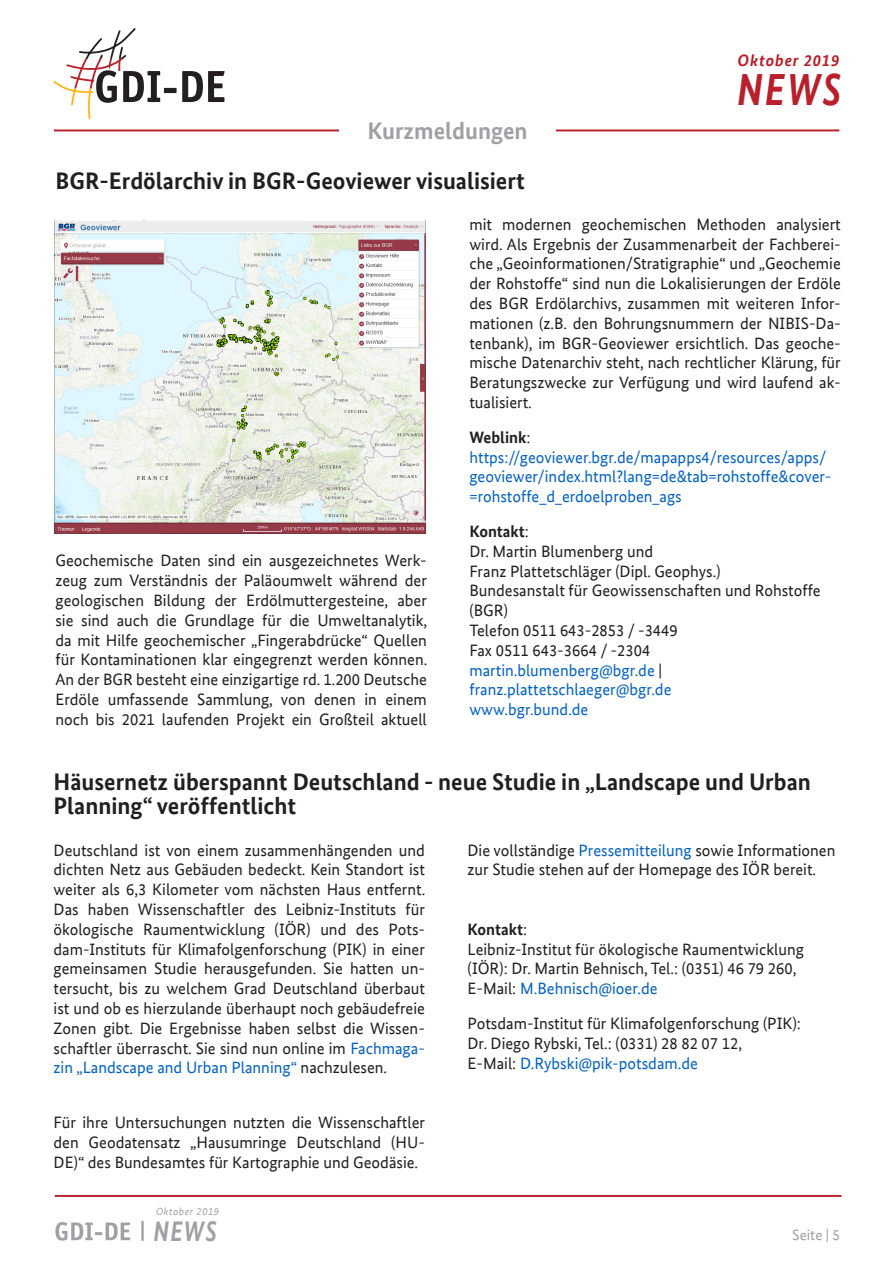
<style>
.page{position:relative;width:893px;height:1263px;background:#fff}
.page>*{position:absolute;margin:0;border:0;box-sizing:border-box;transform-origin:0 0}
.t1{font:italic 700 45px "Bundes Sans Web";color:#b9202b;scale:.85 1}
.t2{font:italic 700 28.35px "Bundes Sans Web";color:#a0a1a5;scale:.82 1}
.Überschrift{font:700 24px/24px "Bundes Sans Web";color:#231f20}
.t3{font:700 24px "Bundes Sans Web";color:#a0a1a5}
.Fliesstext{font:16.5px/19.8px "Bundes Sans Web";color:#231f20;text-align:justify}
.Fliesstext-2{font:16.5px/19.8px "Bundes Sans Web";color:#0563c1}
.t4{font:italic 700 16.5px "Bundes Sans Web";letter-spacing:.05em;color:#b9202b}
.Fliesstext-3{font:700 16.5px "Bundes Sans Web";color:#231f20}
.t5{font:15px "Bundes Sans Web";color:#a0a1a5}
.t6{font:italic 10.35px "Bundes Sans Web";letter-spacing:.05em;color:#a0a1a5}
.s1{font-weight:700;color:#231f20}
.s2{color:#231f20}
.s3{font-weight:700}
.s4{color:#0563c1}
.s5{font-weight:400}
</style>
<div class="page">
<img style="left:55px;top:220px;width:371px;height:314px">
<hr style="left:54px;top:129px;width:785px;height:2px;background:#b9202b">
<svg style="left:53px;top:28px;width:107px;height:91px"></svg>
<div style="left:164px;top:88px;width:13px;height:5px;background:#231f20"></div>
<svg style="left:182px;top:71px;width:43px;height:31px"></svg>
<hr style="left:55px;top:1195px;width:786px;height:2px;background:#b9202b">
<svg style="left:151px;top:1196px;width:69px;height:1px"></svg>
<svg style="left:55px;top:1221px;width:89px;height:20px"></svg>
<div style="left:339px;top:115px;width:217px;height:29px;background:#fff"></div>
<p class="t4" style="left:738px;top:50px;width:103px">Oktober 2019</p>
<p class="t3" style="left:367px;top:116px;width:162px">Kurzmeldungen</p>
<p class="Überschrift" style="left:55px;top:168px;width:471px">BGR-Erdölarchiv in BGR-Geoviewer visualisiert</p>
<h1 class="t1" style="left:737px;top:63px;width:124px">NEWS</h1>
<p class="Fliesstext" style="left:55px;top:551px;width:373px">Geochemische Daten sind ein ausgezeichnetes Werk&shy;zeug zum Verständnis der Paläoumwelt während der geologischen Bildung der Erdölmuttergesteine, aber sie sind auch die Grundlage für die Umweltanalytik, da mit Hilfe geochemischer „Fingerabdrücke“ Quellen für Kontaminationen klar eingegrenzt werden können.<br>An der BGR besteht eine einzigartige rd. 1.200 Deutsche Erdöle umfassende Sammlung, von denen in einem noch bis 2021 laufenden Projekt ein Großteil aktuell</p>
<p class="Fliesstext" style="left:469px;top:214px;width:373px">mit modernen geochemischen Methoden analysiert wird. Als Ergebnis der Zusammenarbeit der Fachberei&shy;che „Geoinformationen/Stratigraphie“ und „Geochemie der Rohstoffe“ sind nun die Lokalisierungen der Erdöle des BGR Erdölarchivs, zusammen mit weiteren Infor&shy;mationen (z.B. den Bohrungsnummern der NIBIS-Da&shy;tenbank), im BGR-Geoviewer ersichtlich. Das geoche&shy;mische Datenarchiv steht, nach rechtlicher Klärung, für Beratungszwecke zur Verfügung und wird laufend ak&shy;tualisiert.</p>
<p class="Fliesstext-2" style="left:469px;top:427px;width:363px"><span class="s1">Weblink</span><span class="s2">: </span>https://geoviewer.bgr.de/mapapps4/resources/apps/ geoviewer/index.html?lang=de&amp;tab=rohstoffe&amp;cover-=rohstoffe_d_erdoelproben_ags</p>
<p class="Fliesstext" style="left:469px;top:521px;width:353px;text-align:left"><span class="s3">Kontakt</span>:<br>Dr. Martin Blumenberg und<br>Franz Plattetschläger (Dipl. Geophys.)<br>Bundesanstalt für Geowissenschaften und Rohstoffe (BGR)<br>Telefon 0511 643-2853 / -3449<br>Fax 0511 643-3664 / -2304 <span class="s4">martin.blumenberg@bgr.de</span> | <span class="s4">franz.plattetschlaeger@bgr.de<br>www.bgr.bund.de</span></p>
<p class="Überschrift" style="left:54px;top:770px;width:759px">Häusernetz überspannt Deutschland - neue Studie in „Landscape und Urban<br>Planning“ veröffentlicht</p>
<p class="Fliesstext" style="left:54px;top:840px;width:373px">Deutschland ist von einem zusammenhängenden und dichten Netz aus Gebäuden bedeckt. Kein Standort ist weiter als 6,3 Kilometer vom nächsten Haus entfernt.<br>Das haben Wissenschaftler des Leibniz-Instituts für ökologische Raumentwicklung (IÖR) und des Pots&shy;dam-Instituts für Klimafolgenforschung (PIK) in einer gemeinsamen Studie herausgefunden. Sie hatten un&shy;tersucht, bis zu welchem Grad Deutschland überbaut ist und ob es hierzulande überhaupt noch gebäudefreie Zonen gibt. Die Ergebnisse haben selbst die Wissen&shy;schaftler überrascht. Sie sind nun online im <span class="s4">Fachmaga&shy;zin „Landscape and Urban Planning“</span> nachzulesen.</p>
<p class="Fliesstext" style="left:54px;top:1112px;width:373px">Für ihre Untersuchungen nutzten die Wissenschaftler den Geodatensatz „Hausumringe Deutschland (HU-DE)“ des Bundesamtes für Kartographie und Geodäsie.</p>
<p class="Fliesstext" style="left:468px;top:840px;width:369px">Die vollständige <span class="s4">Pressemitteilung</span> sowie Informationen zur Studie stehen auf der Homepage des IÖR bereit.</p>
<p class="Fliesstext-3" style="left:468px;top:919px;width:61px">Kontakt<span class="s5">:</span></p>
<p class="Fliesstext" style="left:468px;top:939px;width:338px;text-align:left">Leibniz-Institut für ökologische Raumentwicklung (IÖR): Dr. Martin Behnisch, Tel.: (0351) 46 79 260,<br>E-Mail: <span class="s4">M.Behnisch@ioer.de</span></p>
<p class="Fliesstext" style="left:468px;top:1013px;width:335px">Potsdam-Institut für Klimafolgenforschung (PIK):</p>
<p class="Fliesstext" style="left:468px;top:1033px;width:276px">Dr. Diego Rybski, Tel.: (0331) 28 82 07 12,<br>E-Mail: <span class="s4">D.Rybski@pik-potsdam.de</span></p>
<p class="t6" style="left:156px;top:1206px;width:64px">Oktober 2019</p>
<h2 class="t2" style="left:153px;top:1214px;width:79px">NEWS</h2>
<p class="t5" style="left:792px;top:1226px;width:49px">Seite | 5</p>
</div>
